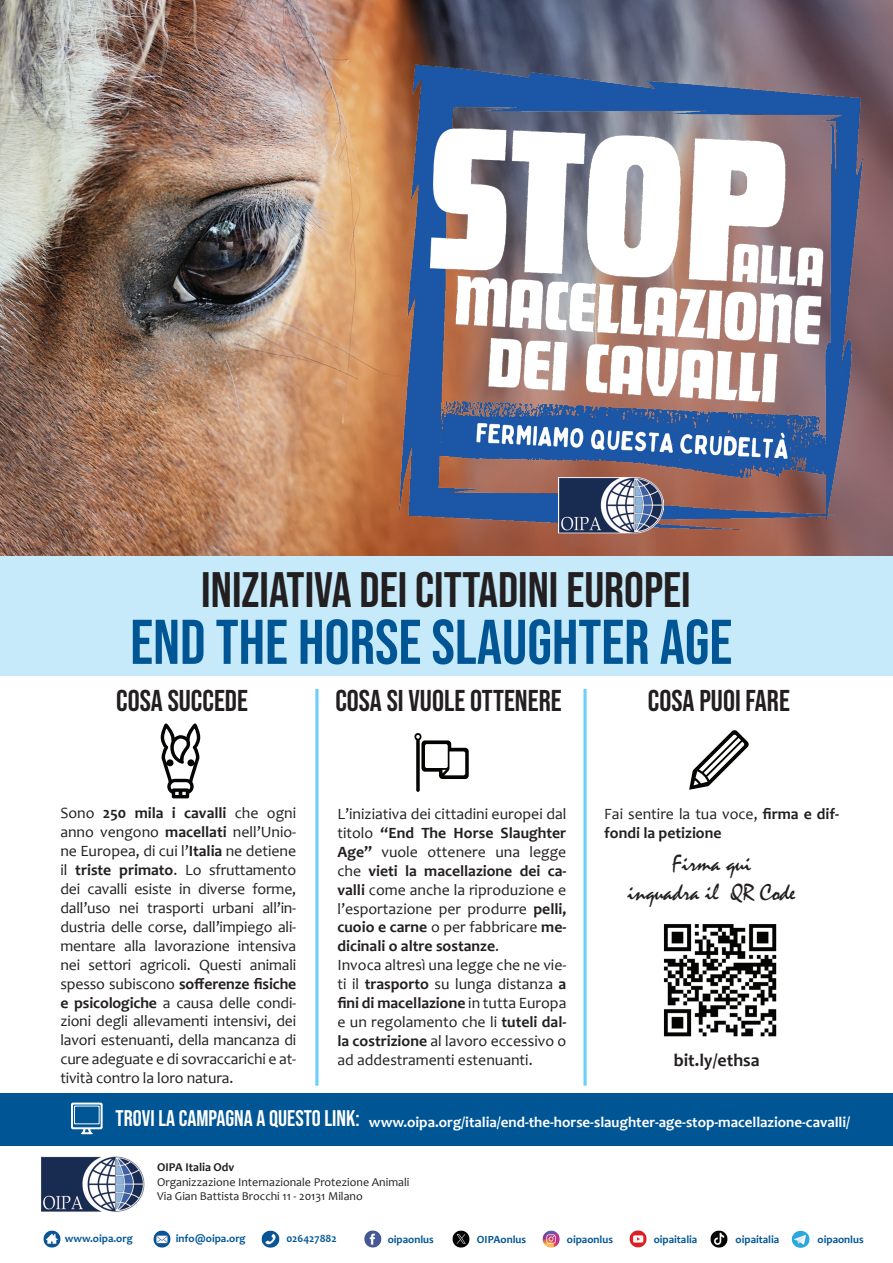
<style>
.page{position:relative;width:893px;height:1263px;background:#fff}
.page>*{position:absolute;margin:0;border:0;box-sizing:border-box;transform-origin:0 0}
.t1{font:63px "Bebas Neue";color:#005595}
.t2{font:49.65px "Bebas Neue";color:#231f20}
.t3{font:30px "Bebas Neue";color:#231f20}
.t4{font:24px/28.8px "Mistral";color:#231f20;text-align:center}
.t5{font:700 18px "Candara";color:#231f20}
.t6{font:15.75px/18.9px "Candara";color:#231f20;text-align:justify}
.t7{font:700 15.75px/18.9px "Candara";color:#231f20}
.t8{font:700 15px "Candara";color:#fff}
.t9{font:12px/14.4px "Candara";color:#231f20}
.t10{font:700 12px "Candara";color:#231f20}
.t11{font:700 10.95px "Candara";color:#005595}
.s1{font-weight:700}
.s2{font-weight:400}
.s3{font-family:"Bebas Neue";font-weight:400;font-size:22.5px}
</style>
<div class="page">
<div style="left:0;top:1093px;width:893px;height:52px;background:#005595"></div>
<img style="left:0;top:0;width:893px;height:556px">
<div style="left:0;top:556px;width:893px;height:119px;background:#c6eafa"></div>
<svg style="left:315px;top:689px;width:4px;height:397px"></svg>
<svg style="left:583px;top:689px;width:4px;height:397px"></svg>
<img style="left:373px;top:28px;width:519px;height:528px">
<img style="left:559px;top:477px;width:104px;height:58px">
<img style="left:663px;top:924px;width:114px;height:113px">
<svg style="left:689px;top:730px;width:60px;height:60px"></svg>
<svg style="left:414px;top:733px;width:55px;height:59px"></svg>
<svg style="left:160px;top:723px;width:41px;height:75px"></svg>
<svg style="left:71px;top:1102px;width:32px;height:32px"></svg>
<img style="left:43px;top:1230px;width:18px;height:18px">
<img style="left:791px;top:1230px;width:19px;height:18px">
<img style="left:710px;top:1230px;width:18px;height:18px">
<img style="left:364px;top:1230px;width:18px;height:18px">
<img style="left:153px;top:1230px;width:18px;height:18px">
<img style="left:261px;top:1230px;width:19px;height:18px">
<img style="left:452px;top:1230px;width:18px;height:18px">
<img style="left:542px;top:1230px;width:18px;height:18px">
<img style="left:629px;top:1230px;width:18px;height:18px">
<img style="left:41px;top:1156px;width:104px;height:56px">
<h2 class="t2" style="left:201px;top:561px;width:491px">INIZIATIVA DEI CITTADINI EUROPEI</h2>
<h1 class="t1" style="left:130px;top:606px;width:604px">END THE HORSE SLAUGHTER AGE</h1>
<h3 class="t3" style="left:116px;top:684px;width:133px">COSA SUCCEDE</h3>
<h3 class="t3" style="left:335px;top:684px;width:228px">COSA SI VUOLE OTTENERE</h3>
<h3 class="t3" style="left:648px;top:684px;width:144px">COSA PUOI FARE</h3>
<p class="t6" style="left:60px;top:804px;width:237px">Sono <span class="s1">250 mila i cavalli</span> che ogni anno vengono <span class="s1">macellati</span> nell’Unio&shy;ne Europea, di cui l’<span class="s1">Italia</span> ne detiene il <span class="s1">triste primato</span>. Lo sfruttamento dei cavalli esiste in diverse forme, dall’uso nei trasporti urbani all’in&shy;dustria delle corse, dall’impiego ali&shy;mentare alla lavorazione intensiva nei settori agricoli. Questi animali spesso subiscono <span class="s1">sofferenze fisiche e psicologiche</span> a causa delle condi&shy;zioni degli allevamenti intensivi, dei lavori estenuanti, della mancanza di cure adeguate e di sovraccarichi e at&shy;tività contro la loro natura.</p>
<p class="t6" style="left:337px;top:804px;width:230px;text-align:left">L’iniziativa dei cittadini europei dal titolo <span class="s1">“End The Horse Slaughter Age”</span> vuole ottenere una legge che <span class="s1">vieti la macellazione dei ca&shy;valli</span> come anche la riproduzione e l’esportazione per produrre <span class="s1">pelli, cuoio e carne</span> o per fabbricare <span class="s1">me&shy;dicinali o altre sostanze</span>.<br>Invoca altresì una legge che ne vie&shy;ti il <span class="s1">trasporto</span> su lunga distanza <span class="s1">a fini di macellazione</span> in tutta Europa e un regolamento che li <span class="s1">tuteli dal&shy;la costrizione</span> al lavoro eccessivo o ad addestramenti estenuanti.</p>
<p class="t7" style="left:604px;top:804px;width:236px"><span class="s2">Fai sentire la tua voce,</span> firma e dif&shy;fondi la petizione</p>
<h3 class="t4" style="left:628px;top:850px;width:169px">Firma qui<br>inquadra il QR Code</h3>
<p class="t5" style="left:674px;top:1048px;width:87px">bit.ly/ethsa</p>
<p class="t8" style="left:116px;top:1113px;width:736px"><span class="s3">TROVI LA CAMPAGNA A QUESTO LINK:</span> www.oipa.org/italia/end-the-horse-slaughter-age-stop-macellazione-cavalli/</p>
<p class="t10" style="left:157px;top:1160px;width:79px">OIPA Italia Odv</p>
<p class="t9" style="left:157px;top:1174px;width:254px">Organizzazione Internazionale Protezione Animali<br>Via Gian Battista Brocchi 11 - 20131 Milano</p>
<p class="t11" style="left:65px;top:1231px;width:69px">www.oipa.org</p>
<p class="t11" style="left:176px;top:1231px;width:71px">info@oipa.org</p>
<p class="t11" style="left:286px;top:1231px;width:52px">026427882</p>
<p class="t11" style="left:388px;top:1233px;width:48px">oipaonlus</p>
<p class="t11" style="left:477px;top:1233px;width:51px">OIPAonlus</p>
<p class="t11" style="left:567px;top:1233px;width:48px">oipaonlus</p>
<p class="t11" style="left:654px;top:1233px;width:45px">oipaitalia</p>
<p class="t11" style="left:736px;top:1233px;width:45px">oipaitalia</p>
<p class="t11" style="left:818px;top:1233px;width:48px">oipaonlus</p>
</div>
